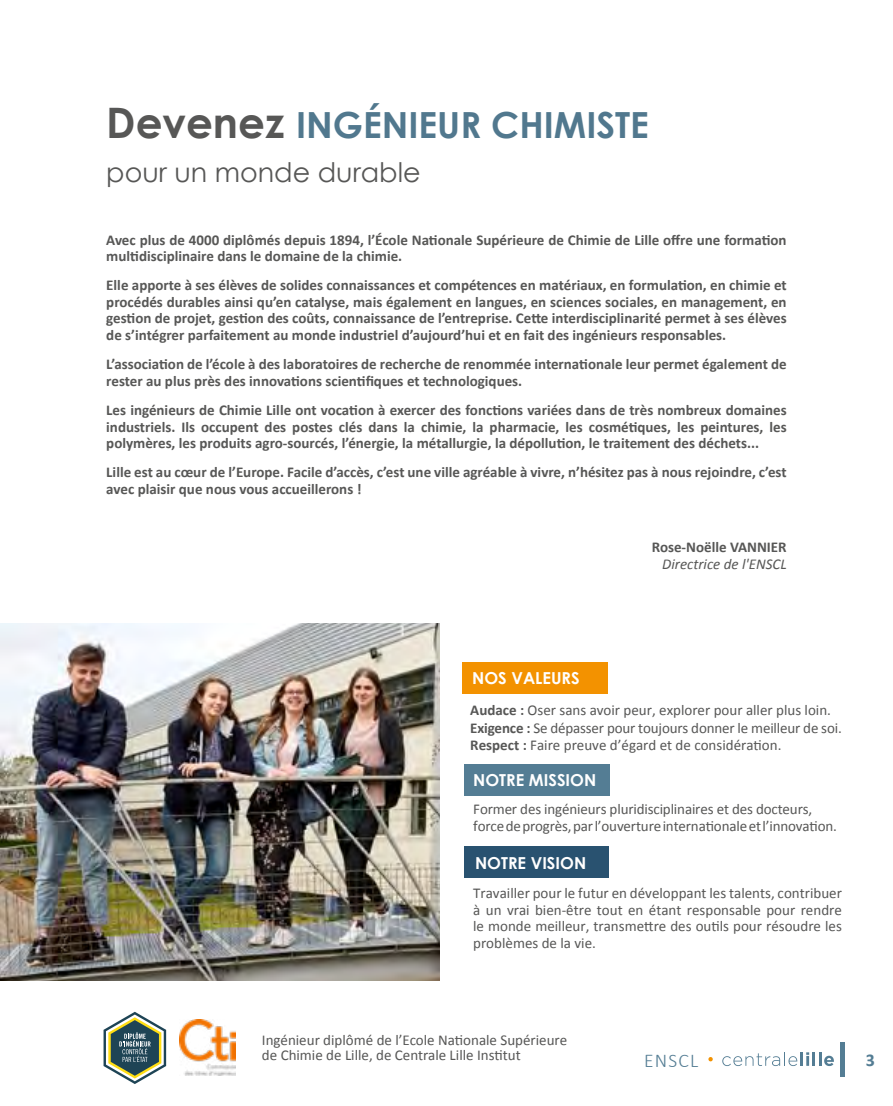
<style>
.page{position:relative;width:893px;height:1106px;background:#fff}
.page>*{position:absolute;margin:0;border:0;box-sizing:border-box;transform-origin:0 0}
.t1{font:700 36px "Century Gothic";color:#51788e}
.t2{font:27px "Century Gothic";color:#575756}
.t3{font:300 19.5px "Calibri";letter-spacing:.06em;color:#547d94}
.t4{font:700 18px "Calibri";color:#547d94}
.t5{font:700 16.5px "Century Gothic";color:#fff}
.t6{font:700 15px/16.5px "Calibri";color:#575756}
.t7{font:15px/16.5px "Calibri";color:#575756}
.t8{font:italic 15px "Calibri";color:#575756}
.s1{font-size:42px;color:#575756}
.s2{font-weight:700}
</style>
<div class="page">
<hr style="left:840px;top:1042px;width:4px;height:34px;background:#547d94">
<svg style="left:722px;top:1052px;width:112px;height:14px"></svg>
<svg style="left:708px;top:1057px;width:5px;height:4px"></svg>
<img style="left:0;top:623px;width:439px;height:357px">
<div style="left:462px;top:662px;width:146px;height:32px;background:#f39200"></div>
<div style="left:465px;top:764px;width:145px;height:32px;background:#547d94"></div>
<div style="left:464px;top:846px;width:144px;height:31px;background:#295270"></div>
<img style="left:179px;top:1019px;width:57px;height:56px">
<svg style="left:104px;top:1011px;width:62px;height:73px"></svg>
<h1 class="t1" style="left:106px;top:97px;width:544px"><span class="s1">Devenez</span> INGÉNIEUR CHIMISTE</h1>
<h2 class="t2" style="left:106px;top:153px;width:316px">pour un monde durable</h2>
<p class="t6" style="left:106px;top:231px;width:682px">Avec plus de 4000 diplômés depuis 1894, l’École Nationale Supérieure de Chimie de Lille offre une formation multidisciplinaire dans le domaine de la chimie.</p>
<p class="t6" style="left:106px;top:276px;width:682px;text-align:justify">Elle apporte à ses élèves de solides connaissances et compétences en matériaux, en formulation, en chimie et procédés durables ainsi qu’en catalyse, mais également en langues, en sciences sociales, en management, en gestion de projet, gestion des coûts, connaissance de l’entreprise. Cette interdisciplinarité permet à ses élèves de s’intégrer parfaitement au monde industriel d’aujourd’hui et en fait des ingénieurs responsables.</p>
<p class="t6" style="left:106px;top:355px;width:682px">L’association de l’école à des laboratoires de recherche de renommée internationale leur permet également de rester au plus près des innovations scientifiques et technologiques.</p>
<p class="t6" style="left:106px;top:401px;width:682px;text-align:justify">Les ingénieurs de Chimie Lille ont vocation à exercer des fonctions variées dans de très nombreux domaines industriels. Ils occupent des postes clés dans la chimie, la pharmacie, les cosmétiques, les peintures, les polymères, les produits agro-sourcés, l’énergie, la métallurgie, la dépollution, le traitement des déchets...</p>
<p class="t6" style="left:106px;top:463px;width:682px">Lille est au cœur de l’Europe. Facile d’accès, c’est une ville agréable à vivre, n’hésitez pas à nous rejoindre, c’est avec plaisir que nous vous accueillerons !</p>
<p class="t5" style="left:472px;top:665px;width:109px">NOS VALEURS</p>
<p class="t6" style="left:652px;top:538px;width:136px">Rose-Noëlle VANNIER</p>
<p class="t8" style="left:662px;top:554px;width:126px">Directrice de l'ENSCL</p>
<p class="t7" style="left:470px;top:701px;width:373px;line-height:17.1px"><span class="s2">Audace :</span> Oser sans avoir peur, explorer pour aller plus loin.<br><span class="s2">Exigence :</span> Se dépasser pour toujours donner le meilleur de soi.<br><span class="s2">Respect :</span> Faire preuve d’égard et de considération.</p>
<p class="t5" style="left:473px;top:767px;width:125px">NOTRE MISSION</p>
<p class="t7" style="left:473px;top:800px;width:365px">Former des ingénieurs pluridisciplinaires et des docteurs, force de progrès, par l’ouverture internationale et l’innovation.</p>
<p class="t5" style="left:475px;top:850px;width:113px">NOTRE VISION</p>
<p class="t7" style="left:473px;top:884px;width:370px;text-align:justify">Travailler pour le futur en développant les talents, contribuer à un vrai bien-être tout en étant responsable pour rendre le monde meilleur, transmettre des outils pour résoudre les problèmes de la vie.</p>
<p class="t7" style="left:262px;top:1031px;width:307px;line-height:15px">Ingénieur diplômé de l’Ecole Nationale Supérieure de Chimie de Lille, de Centrale Lille Institut</p>
<h3 class="t3" style="left:644px;top:1047px;width:56px">ENSCL</h3>
<p class="t4" style="left:866px;top:1048px;width:11px">3</p>
</div>
